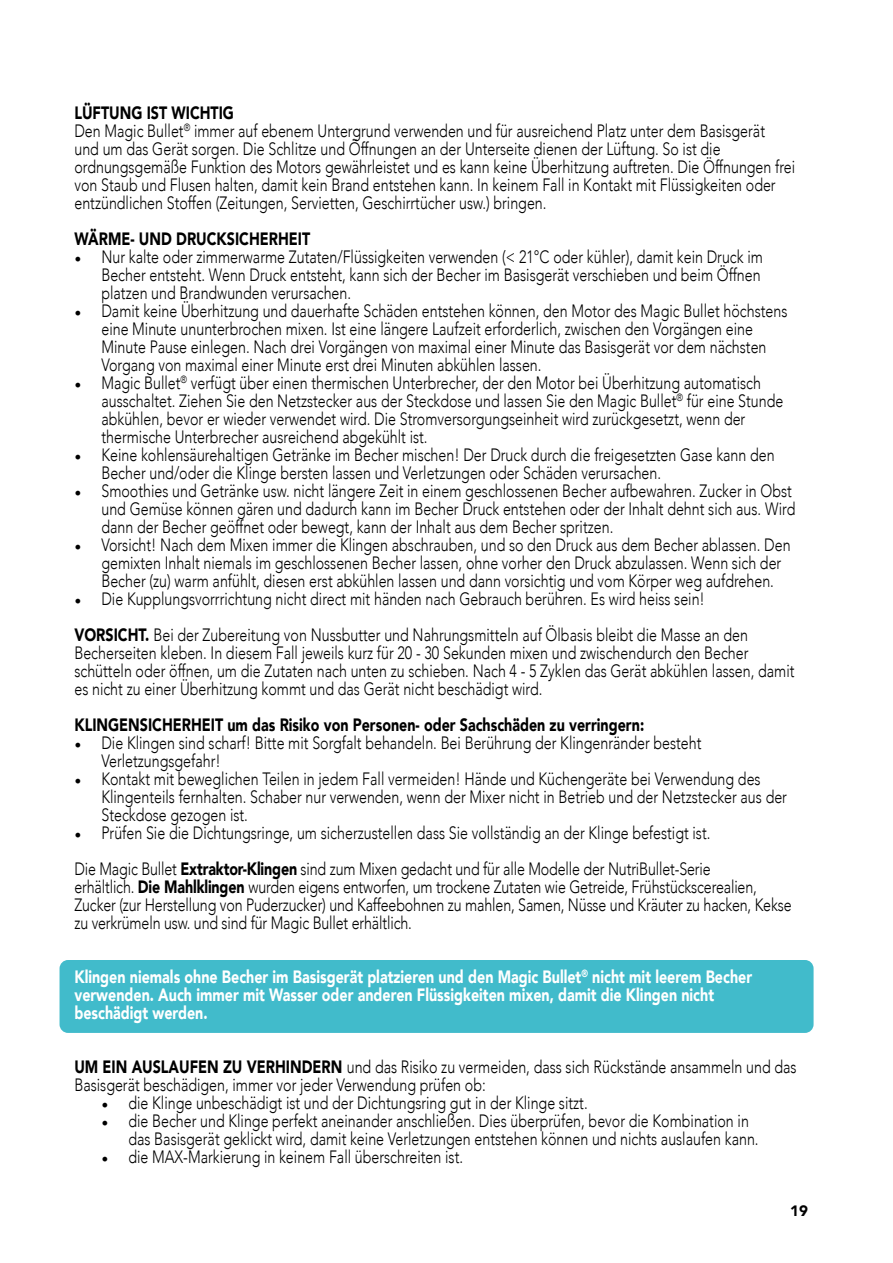
<style>
.page{position:relative;width:893px;height:1263px;background:#fff}
.page>*{position:absolute;margin:0;border:0;box-sizing:border-box;transform-origin:0 0}
.t1{font:300 17.85px/18px "Avenir";color:#000;scale:.8 1}
.t2{font:900 17.85px/18px "Avenir";color:#fff;scale:.8 1}
.t3{font:900 17.85px "Avenir";color:#000;scale:.8 1}
.t4{font:900 15px "Avenir";color:#000}
.s1{font-weight:900}
.s2{font-family:"Minion Pro";font-weight:400;font-size:18px}
</style>
<div class="page">
<div style="left:60px;top:960px;width:754px;height:73px;background:#41bbcb;border-radius:9px"></div>
<p class="t1" style="left:74px;top:104px;width:902px"><span class="s1">LÜFTUNG IST WICHTIG<br></span>Den Magic Bullet<sup>®</sup> immer auf ebenem Untergrund verwenden und für ausreichend Platz unter dem Basisgerät<br>und um das Gerät sorgen. Die Schlitze und Öffnungen an der Unterseite dienen der Lüftung. So ist die ordnungsgemäße Funktion des Motors gewährleistet und es kann keine Überhitzung auftreten. Die Öffnungen frei von Staub und Flusen halten, damit kein Brand entstehen kann. In keinem Fall in Kontakt mit Flüssigkeiten oder entzündlichen Stoffen (Zeitungen, Servietten, Geschirrtücher usw.) bringen.</p>
<p class="t3" style="left:74px;top:224px;width:296px">WÄRME- UND DRUCKSICHERHEIT</p>
<p class="t1" style="left:101px;top:248px;width:828px;text-indent:-27px"><span class="s2">•</span> Nur kalte oder zimmerwarme Zutaten/Flüssigkeiten verwenden (&lt; 21°C oder kühler), damit kein Druck im<br>Becher entsteht. Wenn Druck entsteht, kann sich der Becher im Basisgerät verschieben und beim Öffnen platzen und Brandwunden verursachen.</p>
<p class="t1" style="left:101px;top:302px;width:859px;text-indent:-27px"><span class="s2">•</span> Damit keine Überhitzung und dauerhafte Schäden entstehen können, den Motor des Magic Bullet höchstens eine Minute ununterbrochen mixen. Ist eine längere Laufzeit erforderlich, zwischen den Vorgängen eine Minute Pause einlegen. Nach drei Vorgängen von maximal einer Minute das Basisgerät vor dem nächsten Vorgang von maximal einer Minute erst drei Minuten abkühlen lassen.</p>
<p class="t1" style="left:101px;top:374px;width:854px;text-indent:-27px"><span class="s2">•</span> Magic Bullet<sup>®</sup> verfügt über einen thermischen Unterbrecher, der den Motor bei Überhitzung automatisch ausschaltet. Ziehen Sie den Netzstecker aus der Steckdose und lassen Sie den Magic Bullet<sup>®</sup> für eine Stunde abkühlen, bevor er wieder verwendet wird. Die Stromversorgungseinheit wird zurückgesetzt, wenn der thermische Unterbrecher ausreichend abgekühlt ist.</p>
<p class="t1" style="left:101px;top:446px;width:843px;text-indent:-27px"><span class="s2">•</span> Keine kohlensäurehaltigen Getränke im Becher mischen! Der Druck durch die freigesetzten Gase kann den<br>Becher und/oder die Klinge bersten lassen und Verletzungen oder Schäden verursachen.</p>
<p class="t1" style="left:101px;top:482px;width:869px;text-indent:-27px"><span class="s2">•</span> Smoothies und Getränke usw. nicht längere Zeit in einem geschlossenen Becher aufbewahren. Zucker in Obst und Gemüse können gären und dadurch kann im Becher Druck entstehen oder der Inhalt dehnt sich aus. Wird dann der Becher geöffnet oder bewegt, kann der Inhalt aus dem Becher spritzen.</p>
<p class="t1" style="left:101px;top:536px;width:863px;text-indent:-27px"><span class="s2">•</span> Vorsicht! Nach dem Mixen immer die Klingen abschrauben, und so den Druck aus dem Becher ablassen. Den gemixten Inhalt niemals im geschlossenen Becher lassen, ohne vorher den Druck abzulassen. Wenn sich der<br>Becher (zu) warm anfühlt, diesen erst abkühlen lassen und dann vorsichtig und vom Körper weg aufdrehen.</p>
<p class="t1" style="left:74px;top:581px;width:844px;line-height:36px"><span class="s2">•</span> Die Kupplungsvorrrichtung nicht direct mit händen nach Gebrauch berühren. Es wird heiss sein!<br><span class="s1">VORSICHT.</span> Bei der Zubereitung von Nussbutter und Nahrungsmitteln auf Ölbasis bleibt die Masse an den</p>
<p class="t1" style="left:74px;top:644px;width:902px">Becherseiten kleben. In diesem Fall jeweils kurz für 20 - 30 Sekunden mixen und zwischendurch den Becher schütteln oder öffnen, um die Zutaten nach unten zu schieben. Nach 4 - 5 Zyklen das Gerät abkühlen lassen, damit es nicht zu einer Überhitzung kommt und das Gerät nicht beschädigt wird.</p>
<p class="t3" style="left:74px;top:710px;width:714px">KLINGENSICHERHEIT um das Risiko von Personen- oder Sachschäden zu verringern:</p>
<p class="t1" style="left:101px;top:734px;width:752px;text-indent:-27px"><span class="s2">•</span> Die Klingen sind scharf! Bitte mit Sorgfalt behandeln. Bei Berührung der Klingenränder besteht<br>Verletzungsgefahr!</p>
<p class="t1" style="left:101px;top:770px;width:858px;text-indent:-27px"><span class="s2">•</span> Kontakt mit beweglichen Teilen in jedem Fall vermeiden! Hände und Küchengeräte bei Verwendung des<br>Klingenteils fernhalten. Schaber nur verwenden, wenn der Mixer nicht in Betrieb und der Netzstecker aus der<br>Steckdose gezogen ist.</p>
<p class="t1" style="left:74px;top:815px;width:797px;line-height:36px"><span class="s2">•</span> Prüfen Sie die Dichtungsringe, um sicherzustellen dass Sie vollständig an der Klinge befestigt ist.<br>Die Magic Bullet <span class="s1">Extraktor-Klingen</span> sind zum Mixen gedacht und für alle Modelle der NutriBullet-Serie</p>
<p class="t1" style="left:74px;top:878px;width:898px">erhältlich. <span class="s1">Die Mahlklingen</span> wurden eigens entworfen, um trockene Zutaten wie Getreide, Frühstückscerealien,<br>Zucker (zur Herstellung von Puderzucker) und Kaffeebohnen zu mahlen, Samen, Nüsse und Kräuter zu hacken, Kekse zu verkrümeln usw. und sind für Magic Bullet erhältlich.</p>
<p class="t2" style="left:74px;top:967px;width:849px">Klingen niemals ohne Becher im Basisgerät platzieren und den Magic Bullet<sup>®</sup> nicht mit leerem Becher verwenden. Auch immer mit Wasser oder anderen Flüssigkeiten mixen, damit die Klingen nicht beschädigt werden.</p>
<p class="t1" style="left:74px;top:1058px;width:904px"><span class="s1">UM EIN AUSLAUFEN ZU VERHINDERN</span> und das Risiko zu vermeiden, dass sich Rückstände ansammeln und das<br>Basisgerät beschädigen, immer vor jeder Verwendung prüfen ob:</p>
<p class="t1" style="left:101px;top:1094px;width:609px"><span class="s2">•</span> die Klinge unbeschädigt ist und der Dichtungsring gut in der Klinge sitzt.</p>
<p class="t1" style="left:128px;top:1112px;width:789px;text-indent:-27px"><span class="s2">•</span> die Becher und Klinge perfekt aneinander anschließen. Dies überprüfen, bevor die Kombination in das Basisgerät geklickt wird, damit keine Verletzungen entstehen können und nichts auslaufen kann.</p>
<p class="t1" style="left:101px;top:1148px;width:454px"><span class="s2">•</span> die MAX-Markierung in keinem Fall überschreiten ist.</p>
<p class="t4" style="left:790px;top:1198px;width:19px">19</p>
</div>
